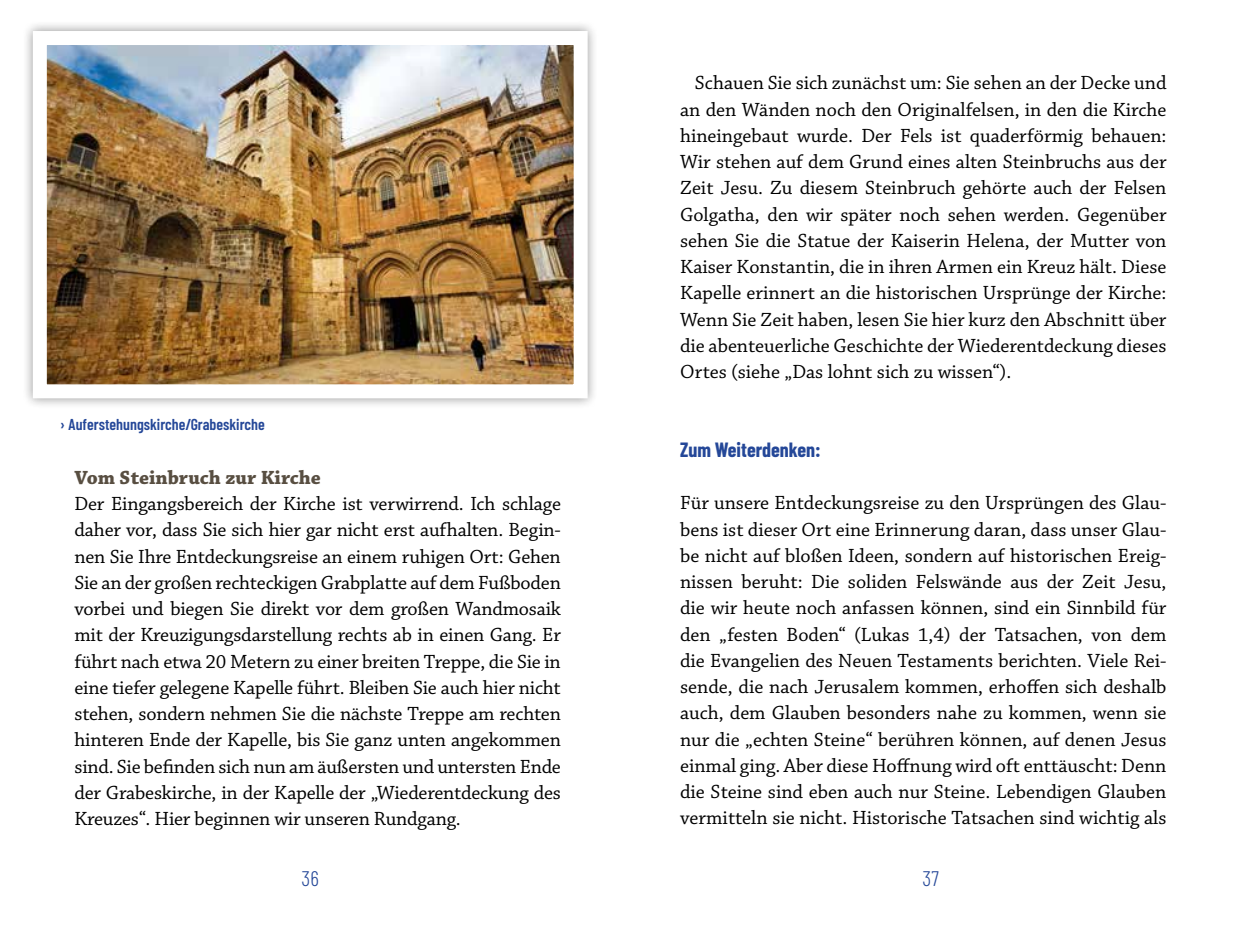
<style>
.page{position:relative;width:1241px;height:928px;background:#fff}
.page>*{position:absolute;margin:0;border:0;box-sizing:border-box;transform-origin:0 0}
.t1{font:300 21px "Barlow Condensed";color:#244798}
.t2{font:20.12px/26.2px "Chaparral Pro";color:#000;text-align:justify}
.t3{font:700 20.12px "Chaparral Pro";color:#584e41}
.t4{font:700 20.12px "Barlow Condensed";color:#244798}
.t5{font:600 15.75px "Barlow Condensed";color:#244798}
</style>
<div class="page">
<div style="left:22px;top:21px;width:576px;height:388px;background:#000;opacity:.4"></div>
<img style="left:48px;top:46px;width:524px;height:337px">
<div style="left:33px;top:31px;width:554px;height:367px;border:14px solid #fff"></div>
<p class="t5" style="left:60px;top:414px;width:206px">› Auferstehungskirche/Grabeskirche</p>
<p class="t3" style="left:74px;top:466px;width:248px">Vom Steinbruch zur Kirche</p>
<p class="t2" style="left:74px;top:491px;width:488px">Der Eingangsbereich der Kirche ist verwirrend. Ich schlage daher vor, dass Sie sich hier gar nicht erst aufhalten. Begin&shy;nen Sie Ihre Entdeckungsreise an einem ruhigen Ort: Gehen Sie an der großen rechteckigen Grabplatte auf dem Fußboden vorbei und biegen Sie direkt vor dem großen Wandmosaik mit der Kreuzigungsdarstellung rechts ab in einen Gang. Er führt nach etwa 20 Metern zu einer breiten Treppe, die Sie in eine tiefer gelegene Kapelle führt. Bleiben Sie auch hier nicht stehen, sondern nehmen Sie die nächste Treppe am rechten hinteren Ende der Kapelle, bis Sie ganz unten angekommen sind. Sie befinden sich nun am äußersten und untersten Ende der Grabeskirche, in der Kapelle der „Wiederentdeckung des Kreuzes“. Hier beginnen wir unseren Rundgang.</p>
<p class="t2" style="left:680px;top:71px;width:488px;text-indent:15px">Schauen Sie sich zunächst um: Sie sehen an der Decke und an den Wänden noch den Originalfelsen, in den die Kirche hineingebaut wurde. Der Fels ist quaderförmig behauen:<br>Wir stehen auf dem Grund eines alten Steinbruchs aus der Zeit Jesu. Zu diesem Steinbruch gehörte auch der Felsen Golgatha, den wir später noch sehen werden. Gegenüber sehen Sie die Statue der Kaiserin Helena, der Mutter von Kaiser Konstantin, die in ihren Armen ein Kreuz hält. Diese Kapelle erinnert an die historischen Ursprünge der Kirche:<br>Wenn Sie Zeit haben, lesen Sie hier kurz den Abschnitt über die abenteuerliche Geschichte der Wiederentdeckung dieses Ortes (siehe „Das lohnt sich zu wissen“).</p>
<p class="t4" style="left:680px;top:437px;width:142px">Zum Weiterdenken:</p>
<p class="t2" style="left:680px;top:490px;width:488px">Für unsere Entdeckungsreise zu den Ursprüngen des Glau&shy;bens ist dieser Ort eine Erinnerung daran, dass unser Glau&shy;be nicht auf bloßen Ideen, sondern auf historischen Ereig&shy;nissen beruht: Die soliden Felswände aus der Zeit Jesu, die wir heute noch anfassen können, sind ein Sinnbild für den „festen Boden“ (Lukas 1,4) der Tatsachen, von dem die Evangelien des Neuen Testaments berichten. Viele Rei&shy;sende, die nach Jerusalem kommen, erhoffen sich deshalb auch, dem Glauben besonders nahe zu kommen, wenn sie nur die „echten Steine“ berühren können, auf denen Jesus einmal ging. Aber diese Hoffnung wird oft enttäuscht: Denn die Steine sind eben auch nur Steine. Lebendigen Glauben vermitteln sie nicht. Historische Tatsachen sind wichtig als</p>
<p class="t1" style="left:301px;top:865px;width:19px">36</p>
<p class="t1" style="left:922px;top:865px;width:18px">37</p>
</div>
